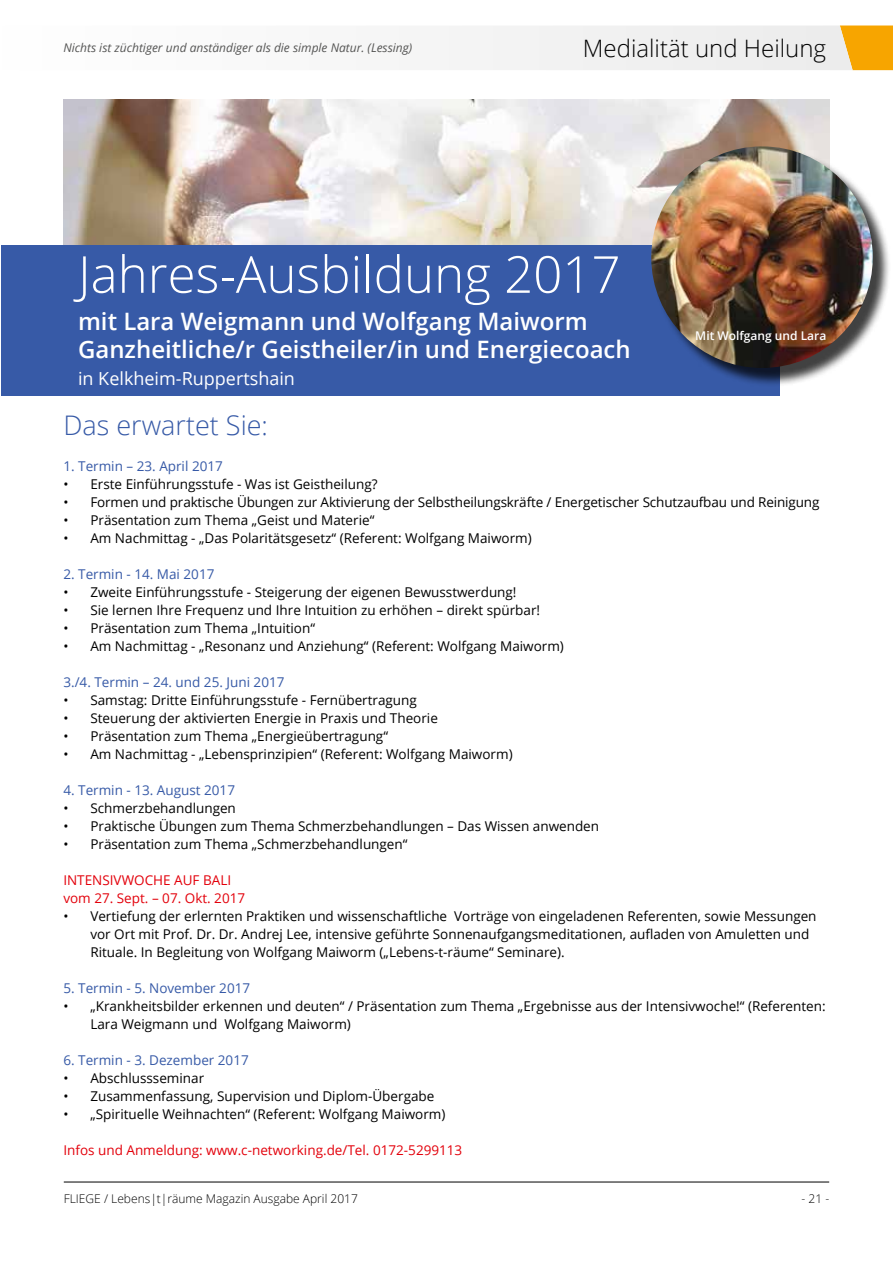
<style>
.page{position:relative;width:893px;height:1263px;background:#fff}
.page>*{position:absolute;margin:0;border:0;box-sizing:border-box;transform-origin:0 0}
.t1{font:300 51px "Open Sans";color:#fff}
.t2{font:300 27px "Open Sans";color:#375aa7}
.t3{font:600 24px/28.8px "Open Sans";color:#fff}
.t4{font:300 24px "Open Sans";color:#000}
.t5{font:18px "Open Sans";color:#fff}
.t6{font:13.5px/18px "Open Sans";color:#000}
.t7{font:13.5px "Open Sans";color:#375aa7}
.t8{font:13.5px/18px "Open Sans";color:#e3000b}
.t9{font:italic 12px "Open Sans";color:#565655}
.t10{font:300 12px "Open Sans";color:#000}
.t11{font:600 12px "Open Sans";color:#fff}
</style>
<div class="page">
<hr style="left:64px;top:1182px;width:765px;height:1px;background:#000">
<svg style="left:449px;top:26px;width:444px;height:44px"></svg>
<img style="left:64px;top:100px;width:765px;height:145px">
<div style="left:1px;top:245px;width:779px;height:150px;background:#375aa7"></div>
<div style="left:653px;top:149px;width:239px;height:238px;background:#000;opacity:.75"></div>
<img style="left:651px;top:146px;width:222px;height:222px;border-radius:111px">
<p class="t9" style="left:63px;top:40px;width:350px">Nichts ist züchtiger und anständiger als die simple Natur. (Lessing)</p>
<h3 class="t4" style="left:583px;top:32px;width:245px">Medialität und Heilung</h3>
<h1 class="t1" style="left:78px;top:239px;width:544px">Jahres-Ausbildung 2017</h1>
<h3 class="t3" style="left:78px;top:306px;width:554px">mit Lara Weigmann und Wolfgang Maiworm<br>Ganzheitliche/r Geistheiler/in und Energiecoach</h3>
<h3 class="t5" style="left:78px;top:366px;width:218px">in Kelkheim-Ruppertshain</h3>
<h2 class="t2" style="left:63px;top:406px;width:206px">Das erwartet Sie:</h2>
<p class="t7" style="left:63px;top:457px;width:161px">1. Termin – 23. April 2017</p>
<p class="t6" style="left:63px;top:474px;width:316px">• Erste Einführungsstufe - Was ist Geistheilung?</p>
<p class="t6" style="left:63px;top:492px;width:758px">• Formen und praktische Übungen zur Aktivierung der Selbstheilungskräfte / Energetischer Schutzaufbau und Reinigung</p>
<p class="t6" style="left:63px;top:510px;width:313px">• Präsentation zum Thema „Geist und Materie“</p>
<p class="t6" style="left:63px;top:528px;width:470px">• Am Nachmittag - „Das Polaritätsgesetz“ (Referent: Wolfgang Maiworm)</p>
<p class="t7" style="left:63px;top:565px;width:153px">2. Termin - 14. Mai 2017</p>
<p class="t6" style="left:63px;top:582px;width:455px">• Zweite Einführungsstufe - Steigerung der eigenen Bewusstwerdung!</p>
<p class="t6" style="left:63px;top:600px;width:478px">• Sie lernen Ihre Frequenz und Ihre Intuition zu erhöhen – direkt spürbar!</p>
<p class="t6" style="left:63px;top:618px;width:253px">• Präsentation zum Thema „Intuition“</p>
<p class="t6" style="left:63px;top:636px;width:502px">• Am Nachmittag - „Resonanz und Anziehung“ (Referent: Wolfgang Maiworm)</p>
<p class="t7" style="left:63px;top:673px;width:223px">3./4. Termin – 24. und 25. Juni 2017</p>
<p class="t6" style="left:63px;top:690px;width:355px">• Samstag: Dritte Einführungsstufe - Fernübertragung</p>
<p class="t6" style="left:63px;top:708px;width:376px">• Steuerung der aktivierten Energie in Praxis und Theorie</p>
<p class="t6" style="left:63px;top:726px;width:326px">• Präsentation zum Thema „Energieübertragung“</p>
<p class="t6" style="left:63px;top:744px;width:451px">• Am Nachmittag - „Lebensprinzipien“ (Referent: Wolfgang Maiworm)</p>
<p class="t7" style="left:63px;top:780px;width:173px">4. Termin - 13. August 2017</p>
<p class="t6" style="left:63px;top:798px;width:174px">• Schmerzbehandlungen</p>
<p class="t6" style="left:63px;top:816px;width:537px">• Praktische Übungen zum Thema Schmerzbehandlungen – Das Wissen anwenden</p>
<p class="t6" style="left:63px;top:834px;width:346px">• Präsentation zum Thema „Schmerzbehandlungen“</p>
<p class="t8" style="left:63px;top:870px;width:183px">INTENSIVWOCHE AUF BALI vom 27. Sept. – 07. Okt. 2017</p>
<p class="t6" style="left:90px;top:906px;width:728px;text-indent:-27px">• Vertiefung der erlernten Praktiken und wissenschaftliche Vorträge von eingeladenen Referenten, sowie Messungen vor Ort mit Prof. Dr. Dr. Andrej Lee, intensive geführte Sonnenaufgangsmeditationen, aufladen von Amuletten und<br>Rituale. In Begleitung von Wolfgang Maiworm („Lebens-t-räume“ Seminare).</p>
<p class="t7" style="left:63px;top:978px;width:188px">5. Termin - 5. November 2017</p>
<p class="t6" style="left:90px;top:996px;width:737px;text-indent:-27px">• „Krankheitsbilder erkennen und deuten“ / Präsentation zum Thema „Ergebnisse aus der Intensivwoche!“ (Referenten:<br>Lara Weigmann und Wolfgang Maiworm)</p>
<p class="t7" style="left:63px;top:1050px;width:187px">6. Termin - 3. Dezember 2017</p>
<p class="t6" style="left:63px;top:1068px;width:142px">• Abschlussseminar</p>
<p class="t6" style="left:63px;top:1086px;width:373px">• Zusammenfassung, Supervision und Diplom-Übergabe</p>
<p class="t6" style="left:63px;top:1104px;width:384px">• „Spirituelle Weihnachten“ (Referent: Wolfgang Maiworm)</p>
<p class="t8" style="left:63px;top:1140px;width:400px">Infos und Anmeldung: www.c-networking.de/Tel. 0172-5299113</p>
<p class="t11" style="left:695px;top:328px;width:133px">Mit Wolfgang und Lara</p>
<p class="t10" style="left:64px;top:1190px;width:296px">FLIEGE / Lebens|t|räume Magazin Ausgabe April 2017</p>
<p class="t10" style="left:801px;top:1190px;width:29px">- 21 -</p>
</div>
